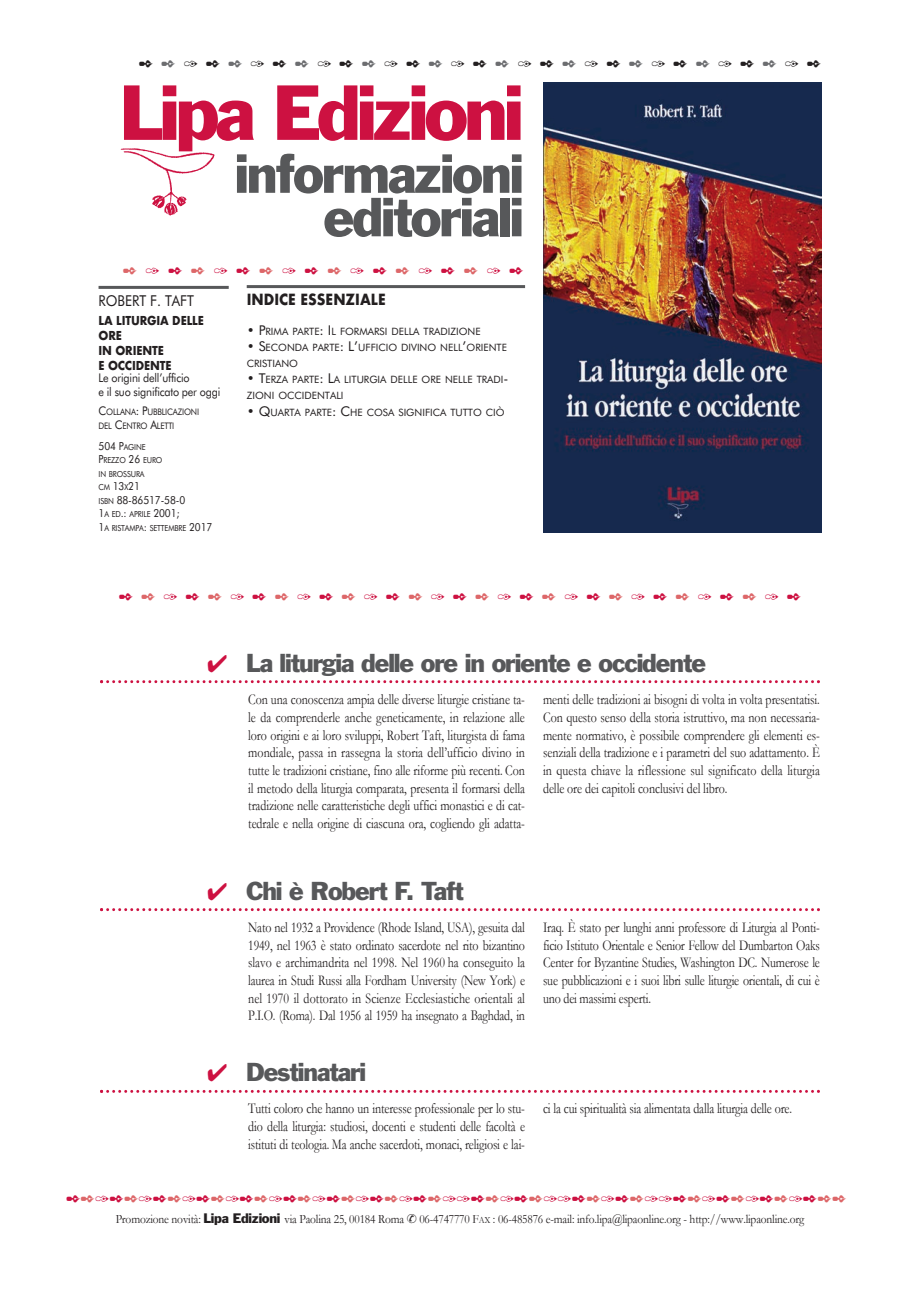
<style>
.page{position:relative;width:920px;height:1290px;background:#fff}
.page>*{position:absolute;margin:0;border:0;box-sizing:border-box;transform-origin:0 0}
.t1{font:72px "Franklin Gothic";letter-spacing:-.06em;color:#cd1141}
.t2{font:50.85px/43.5px "Franklin Gothic";letter-spacing:-.045em;color:#57585a;text-align:right}
.t3{font:24px "Franklin Gothic";letter-spacing:-.045em;color:#57585a}
.t4{font:15px/17.7px "Garamond";letter-spacing:-.01em;color:#231f20;text-align:justify;scale:.8 1}
.t5{font:15px "Zapf Dingbats";color:#cd1141}
.t6{font:15px "Zapf Dingbats";color:#231f20}
.t7{font:15px "Zapf Dingbats";color:#dd6769}
.t8{font:700 15px "Futura";color:#231f20;scale:.9 1}
.t9{font:15px "Futura BT";color:#231f20;scale:.9 1}
.t10{font:12.75px "Garamond";letter-spacing:-.015em;color:#231f20;scale:.9 1}
.t11{font:12px/14.4px "Futura BT";letter-spacing:-.02em;color:#231f20;scale:.9 1}
.t12{font:700 12px/15px "Futura";letter-spacing:-.015em;color:#231f20;scale:.9 1}
.t13{font:11.1px/13.5px "Futura BT";letter-spacing:-.01em;color:#231f20;scale:.9 1}
.t14{font:10.2px/16.2px "Futura BT";color:#231f20}
.t15{font:9px/14.4px "Futura BT";letter-spacing:-.025em;color:#231f20;scale:.9 1}
.t16{font:8.4px/13.5px "Futura BT";letter-spacing:-.015em;color:#231f20;scale:.9 1}
.s1{color:#6c6d70}
.s2{color:#cd1141}
.s3{font-size:12px}
.s4{font-size:11.1px}
.s5{font-size:8.4px}
.s6{font-size:13.5px}
.s7{color:#dd6769}
.s8{font-family:"Franklin Gothic"}
.s9{font-size:9.6px}
</style>
<div class="page">
<img style="left:543px;top:82px;width:278px;height:450px">
<hr style="left:99px;top:286px;width:130px;height:3px;background:#57585a">
<svg style="left:100px;top:680px;width:720px;height:3px"></svg>
<svg style="left:100px;top:908px;width:720px;height:3px"></svg>
<svg style="left:100px;top:1090px;width:720px;height:3px"></svg>
<hr style="left:247px;top:285px;width:278px;height:3px;background:#57585a">
<img style="left:121px;top:149px;width:93px;height:66px">
<p class="t6" style="left:139px;top:55px;width:684px">✒<span class="s1">✒</span>✑✒<span class="s1">✒</span>✑✒<span class="s1">✒</span>✑✒<span class="s1">✒</span>✑✒<span class="s1">✒</span>✑✒<span class="s1">✒</span>✑✒<span class="s1">✒</span>✑✒<span class="s1">✒</span>✑✒<span class="s1">✒</span>✑✒<span class="s1">✒</span>✑✒</p>
<h1 class="t1" style="left:120px;top:85px;width:406px">Lipa Edizioni</h1>
<h2 class="t2" style="left:235px;top:156px;width:291px">informazioni editoriali</h2>
<p class="t7" style="left:123px;top:262px;width:402px">✒<span class="s2">✑✒</span>✒<span class="s2">✑✒</span>✒<span class="s2">✑✒</span>✒<span class="s2">✑✒</span>✒<span class="s2">✑✒</span>✒<span class="s2">✑✒</span></p>
<p class="t9" style="left:99px;top:295px;width:108px">ROBERT F. TAFT</p>
<p class="t12" style="left:99px;top:313px;width:119px">LA LITURGIA DELLE<br>ORE<br>IN ORIENTE<br>E OCCIDENTE</p>
<p class="t11" style="left:99px;top:371px;width:137px">Le origini dell’ufficio<br>e il suo significato per oggi</p>
<p class="t15" style="left:99px;top:405px;width:113px"><span class="s3">C</span>OLLANA<span class="s3">: P</span>UBBLICAZIONI<br>DEL <span class="s3">C</span>ENTRO <span class="s3">A</span>LETTI</p>
<p class="t16" style="left:99px;top:441px;width:73px"><span class="s4">504 P</span>AGINE<br><span class="s4">P</span>REZZO <span class="s4">26</span> EURO<br>IN BROSSURA</p>
<p class="t13" style="left:99px;top:481px;width:98px"><span class="s5">CM</span> 13<span class="s5">X</span>21<br><span class="s5">ISBN</span> 88-86517-58-0</p>
<p class="t16" style="left:99px;top:508px;width:128px"><span class="s4">1</span>A ED<span class="s4">.:</span> APRILE <span class="s4">2001;<br>1</span>A RISTAMPA<span class="s4">:</span> SETTEMBRE <span class="s4">2017</span></p>
<p class="t8" style="left:247px;top:289px;width:156px">INDICE ESSENZIALE</p>
<p class="t14" style="left:247px;top:324px;width:235px"><span class="s6">• P</span>RIMA PARTE<span class="s6">: I</span>L FORMARSI DELLA TRADIZIONE</p>
<p class="t14" style="left:247px;top:340px;width:262px"><span class="s6">• S</span>ECONDA PARTE<span class="s6">: L’</span>UFFICIO DIVINO NELL<span class="s6">’</span>ORIENTE<br>CRISTIANO</p>
<p class="t14" style="left:247px;top:372px;width:263px"><span class="s6">• T</span>ERZA PARTE<span class="s6">: L</span>A LITURGIA DELLE ORE NELLE TRADI<span class="s6">-<br></span>ZIONI OCCIDENTALI</p>
<p class="t14" style="left:247px;top:405px;width:259px"><span class="s6">• Q</span>UARTA PARTE<span class="s6">: C</span>HE COSA SIGNIFICA TUTTO CIÒ</p>
<p class="t5" style="left:119px;top:588px;width:684px">✒<span class="s7">✒</span>✑✒<span class="s7">✒</span>✑✒<span class="s7">✒</span>✑✒<span class="s7">✒</span>✑✒<span class="s7">✒</span>✑✒<span class="s7">✒</span>✑✒<span class="s7">✒</span>✑✒<span class="s7">✒</span>✑✒<span class="s7">✒</span>✑✒<span class="s7">✒</span>✑✒</p>
<h3 class="t3" style="left:207px;top:653px;width:500px"><span class="s2">✔</span> La liturgia delle ore in oriente e occidente</h3>
<p class="t4" style="left:248px;top:691px;width:348px">Con una conoscenza ampia delle diverse liturgie cristiane ta&shy;le da comprenderle anche geneticamente, in relazione alle loro origini e ai loro sviluppi, Robert Taft, liturgista di fama mondiale, passa in rassegna la storia dell’ufficio divino in tutte le tradizioni cristiane, fino alle riforme più recenti. Con il metodo della liturgia comparata, presenta il formarsi della tradizione nelle caratteristiche degli uffici monastici e di cat&shy;tedrale e nella origine di ciascuna ora, cogliendo gli adatta-</p>
<p class="t4" style="left:543px;top:691px;width:348px">menti delle tradizioni ai bisogni di volta in volta presentatisi.<br>Con questo senso della storia istruttivo, ma non necessaria&shy;mente normativo, è possibile comprendere gli elementi es&shy;senziali della tradizione e i parametri del suo adattamento. È in questa chiave la riflessione sul significato della liturgia delle ore dei capitoli conclusivi del libro.</p>
<h3 class="t3" style="left:207px;top:881px;width:258px"><span class="s2">✔</span> Chi è Robert F. Taft</h3>
<p class="t4" style="left:248px;top:919px;width:348px">Nato nel 1932 a Providence (Rhode Island, USA), gesuita dal 1949, nel 1963 è stato ordinato sacerdote nel rito bizantino slavo e archimandrita nel 1998. Nel 1960 ha conseguito la laurea in Studi Russi alla Fordham University (New York) e nel 1970 il dottorato in Scienze Ecclesiastiche orientali al P.I.O. (Roma). Dal 1956 al 1959 ha insegnato a Baghdad, in</p>
<p class="t4" style="left:543px;top:919px;width:348px">Iraq. È stato per lunghi anni professore di Liturgia al Ponti - ficio Istituto Orientale e Senior Fellow del Dumbarton Oaks Center for Byzantine Studies, Washington DC. Numerose le sue pubblicazioni e i suoi libri sulle liturgie orientali, di cui è uno dei massimi esperti.</p>
<h3 class="t3" style="left:207px;top:1063px;width:160px"><span class="s2">✔</span> Destinatari</h3>
<p class="t4" style="left:248px;top:1100px;width:348px">Tutti coloro che hanno un interesse professionale per lo stu&shy;dio della liturgia: studiosi, docenti e studenti delle facoltà e istituti di teologia. Ma anche sacerdoti, monaci, religiosi e lai-</p>
<p class="t4" style="left:543px;top:1100px;width:313px">ci la cui spiritualità sia alimentata dalla liturgia delle ore.</p>
<p class="t5" style="left:66px;top:1190px;width:782px">✒<span class="s7">✒</span>✑✒<span class="s7">✒</span>✑✒<span class="s7">✒</span>✑✒<span class="s7">✒</span>✑✒<span class="s7">✒</span>✑✒<span class="s7">✒</span>✑✒<span class="s7">✒</span>✑✒<span class="s7">✒</span>✑✒<span class="s7">✒</span>✑✑✒<span class="s7">✒</span>✑✒<span class="s7">✒</span>✑✑✒<span class="s7">✒</span>✑✒<span class="s7">✒</span>✑✑✒<span class="s7">✒</span>✑✒<span class="s7">✒</span>✑✒<span class="s7">✒</span>✑✒<span class="s7">✒✒</span></p>
<p class="t10" style="left:116px;top:1212px;width:767px">Promozione novità: <span class="s8">Lipa Edizioni</span> via Paolina 25, 00184 Roma ✆ 06-4747770 F<span class="s9">Ax</span> : 06-485876 e-mail: info.lipa@lipaonline.org - http://www.lipaonline.org</p>
</div>
